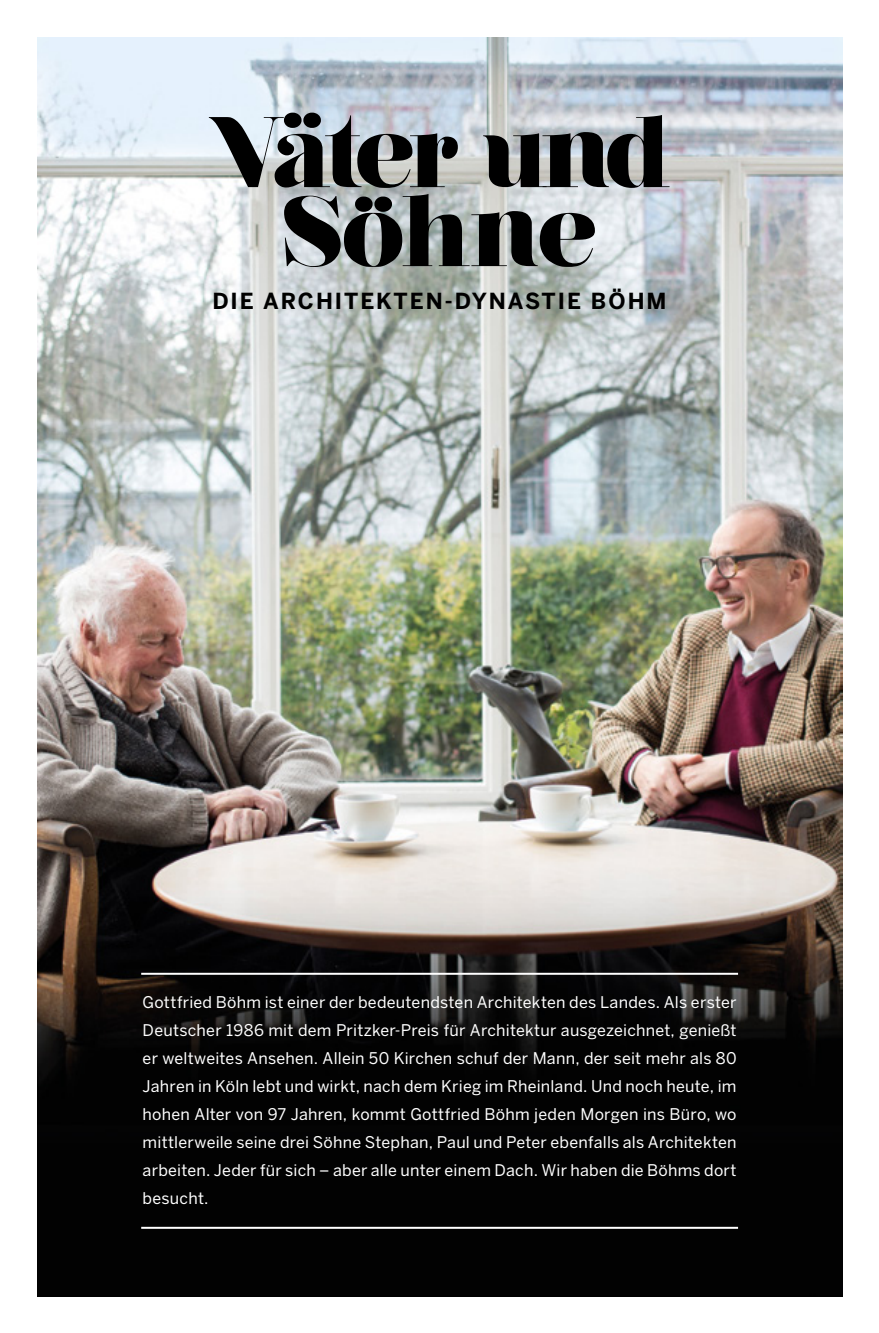
<style>
.page{position:relative;width:879px;height:1333px;background:#fff}
.page>*{position:absolute;margin:0;border:0;box-sizing:border-box;transform-origin:0 0}
.t1{font:900 100px "Nouvelle Vague";letter-spacing:-.04em;color:#000}
.t2{font:900 69.2px "Nouvelle Vague";color:#000}
.t3{font:700 22px "Benton Sans";letter-spacing:.09em;color:#000}
.t4{font:16px/28px "Benton Sans";letter-spacing:.015em;color:#fff;text-align:justify}
</style>
<div class="page">
<img style="left:37px;top:37px;width:805px;height:1258px">
<hr style="left:141px;top:972px;width:597px;height:2px;background:#fff">
<hr style="left:141px;top:1226px;width:597px;height:2px;background:#fff">
<h2 class="t2" style="left:283px;top:66px;width:40px">..</h2>
<h1 class="t1" style="left:209px;top:99px;width:461px">Vater und</h1>
<h1 class="t1" style="left:282px;top:178px;width:315px">Sohne</h1>
<h2 class="t2" style="left:354px;top:150px;width:40px">..</h2>
<h3 class="t3" style="left:212px;top:288px;width:456px">DIE ARCHITEKTEN-DYNASTIE BÖHM</h3>
<p class="t4" style="left:143px;top:988px;width:595px">Gottfried Böhm ist einer der bedeutendsten Architekten des Landes. Als erster Deutscher 1986 mit dem Pritzker-Preis für Architektur ausgezeichnet, genießt er weltweites Ansehen. Allein 50 Kirchen schuf der Mann, der seit mehr als 80<br>Jahren in Köln lebt und wirkt, nach dem Krieg im Rheinland. Und noch heute, im hohen Alter von 97 Jahren, kommt Gottfried Böhm jeden Morgen ins Büro, wo mittlerweile seine drei Söhne Stephan, Paul und Peter ebenfalls als Architekten arbeiten. Jeder für sich – aber alle unter einem Dach. Wir haben die Böhms dort besucht.</p>
</div>
